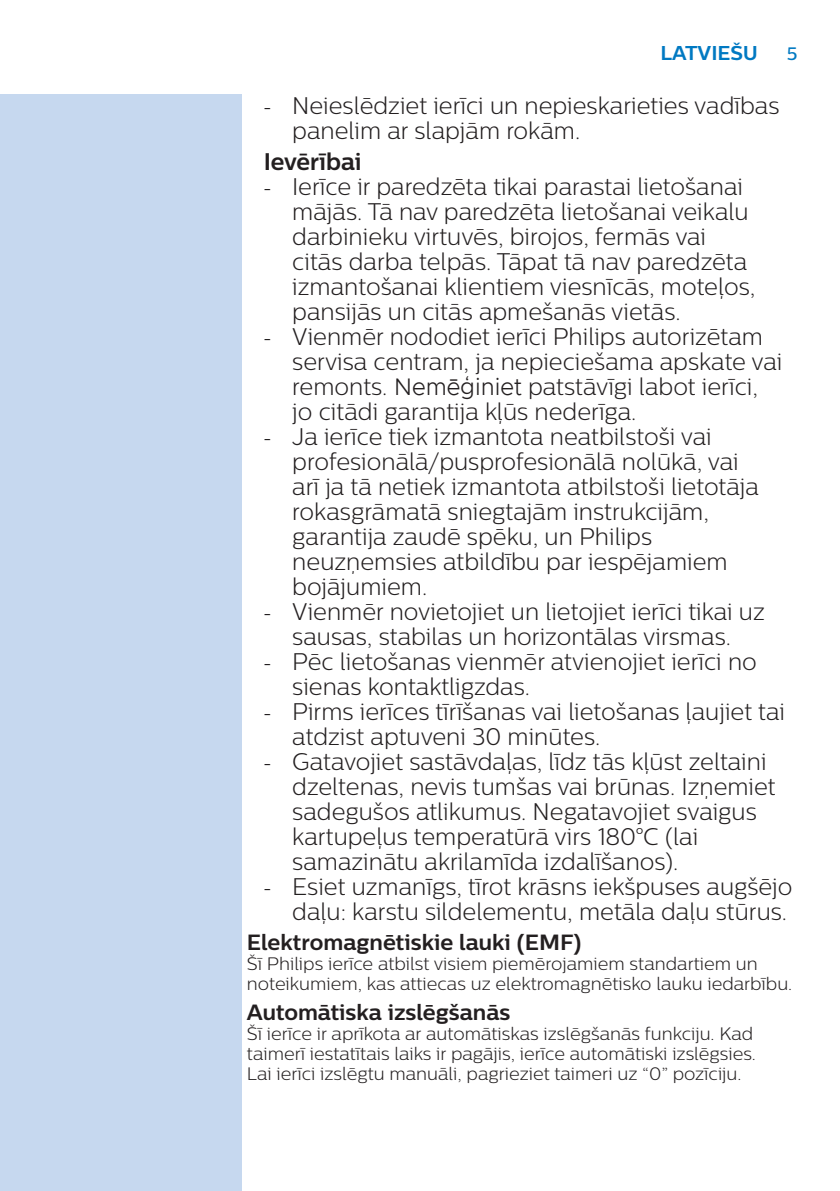
<style>
.page{position:relative;width:840px;height:1191px;background:#fff}
.page>*{position:absolute;margin:0;border:0;box-sizing:border-box;transform-origin:0 0}
.t1{font:300 24px/25px "Centrale Sans";color:#231f20}
.body{font:700 24px "Centrale Sans";letter-spacing:-.01em;color:#231f20}
.body-2{font:700 22px "Centrale Sans";color:#231f20}
.t2{font:700 20px "Centrale Sans";color:#0079c2}
.body-3{font:300 18px/20px "Centrale Sans";color:#231f20}
.t3{font:500 18px "Centrale Sans";color:#0079c2}
.s1{font-family:"Gill Sans Alt One WGL Light";font-weight:400}
.s2{font-family:"Metropolis"}
</style>
<div class="page">
<div style="left:0;top:95px;width:241px;height:1096px;background:#c6d8ef"></div>
<p class="t2" style="left:660px;top:41px;width:99px">LATVIEŠU</p>
<p class="t3" style="left:786px;top:43px;width:12px">5</p>
<p class="t1" style="left:292px;top:93px;width:488px;text-indent:-28px"><span class="s1">-</span> Neieslēdziet ierīci un nepieskarieties vadības panelim ar slapjām rokām.</p>
<p class="body" style="left:264px;top:147px;width:99px">Ievērībai</p>
<p class="t1" style="left:292px;top:174px;width:464px;text-indent:-28px"><span class="s1">-</span> Ierīce ir paredzēta tikai parastai lietošanai mājās. Tā nav paredzēta lietošanai veikalu darbinieku virtuvēs, birojos, fermās vai citās darba telpās. Tāpat tā nav paredzēta izmantošanai klientiem viesnīcās, moteļos, pansijās un citās apmešanās vietās.</p>
<p class="t1" style="left:292px;top:324px;width:491px;text-indent:-28px"><span class="s1">-</span> Vienmēr nododiet ierīci Philips autorizētam servisa centram, ja nepieciešama apskate vai remonts. <span class="s2">Nemēģiniet</span> patstāvīgi labot ierīci, jo citādi garantija kļūs nederīga.</p>
<p class="t1" style="left:292px;top:424px;width:468px;text-indent:-28px"><span class="s1">-</span> Ja ierīce tiek izmantota neatbilstoši vai profesionālā/pusprofesionālā nolūkā, vai arī ja tā netiek izmantota atbilstoši lietotāja rokasgrāmatā sniegtajām instrukcijām, garantija zaudē spēku, un Philips neuzņemsies atbildību par iespējamiem bojājumiem.</p>
<p class="t1" style="left:264px;top:599px;width:502px;text-align:center"><span class="s1">-</span> Vienmēr novietojiet un lietojiet ierīci tikai uz sausas, stabilas un horizontālas virsmas.</p>
<p class="t1" style="left:292px;top:649px;width:466px;text-indent:-28px"><span class="s1">-</span> Pēc lietošanas vienmēr atvienojiet ierīci no sienas kontaktligzdas.</p>
<p class="t1" style="left:292px;top:699px;width:494px;text-indent:-28px"><span class="s1">-</span> Pirms ierīces tīrīšanas vai lietošanas ļaujiet tai atdzist aptuveni 30 minūtes.</p>
<p class="t1" style="left:292px;top:749px;width:484px;text-indent:-28px"><span class="s1">-</span> Gatavojiet sastāvdaļas, līdz tās kļūst zeltaini dzeltenas, nevis tumšas vai brūnas. Izņemiet sadegušos atlikumus. Negatavojiet svaigus kartupeļus temperatūrā virs 180°C (lai samazinātu akrilamīda izdalīšanos).</p>
<p class="t1" style="left:264px;top:874px;width:530px;text-align:right"><span class="s1">-</span> Esiet uzmanīgs, tīrot krāsns iekšpuses augšējo daļu: karstu sildelementu, metāla daļu stūrus.</p>
<p class="body-2" style="left:247px;top:929px;width:336px">Elektromagnētiskie lauki (EMF)</p>
<p class="body-3" style="left:247px;top:954px;width:546px">Šī Philips ierīce atbilst visiem piemērojamiem standartiem un noteikumiem, kas attiecas uz elektromagnētisko lauku iedarbību.</p>
<p class="body-2" style="left:247px;top:999px;width:265px">Automātiska izslēgšanās</p>
<p class="body-3" style="left:247px;top:1024px;width:510px">Šī ierīce ir aprīkota ar automātiskas izslēgšanās funkciju. Kad taimerī iestatītais laiks ir pagājis, ierīce automātiski izslēgsies.<br>Lai ierīci izslēgtu manuāli, pagrieziet taimeri uz “0” pozīciju.</p>
</div>
